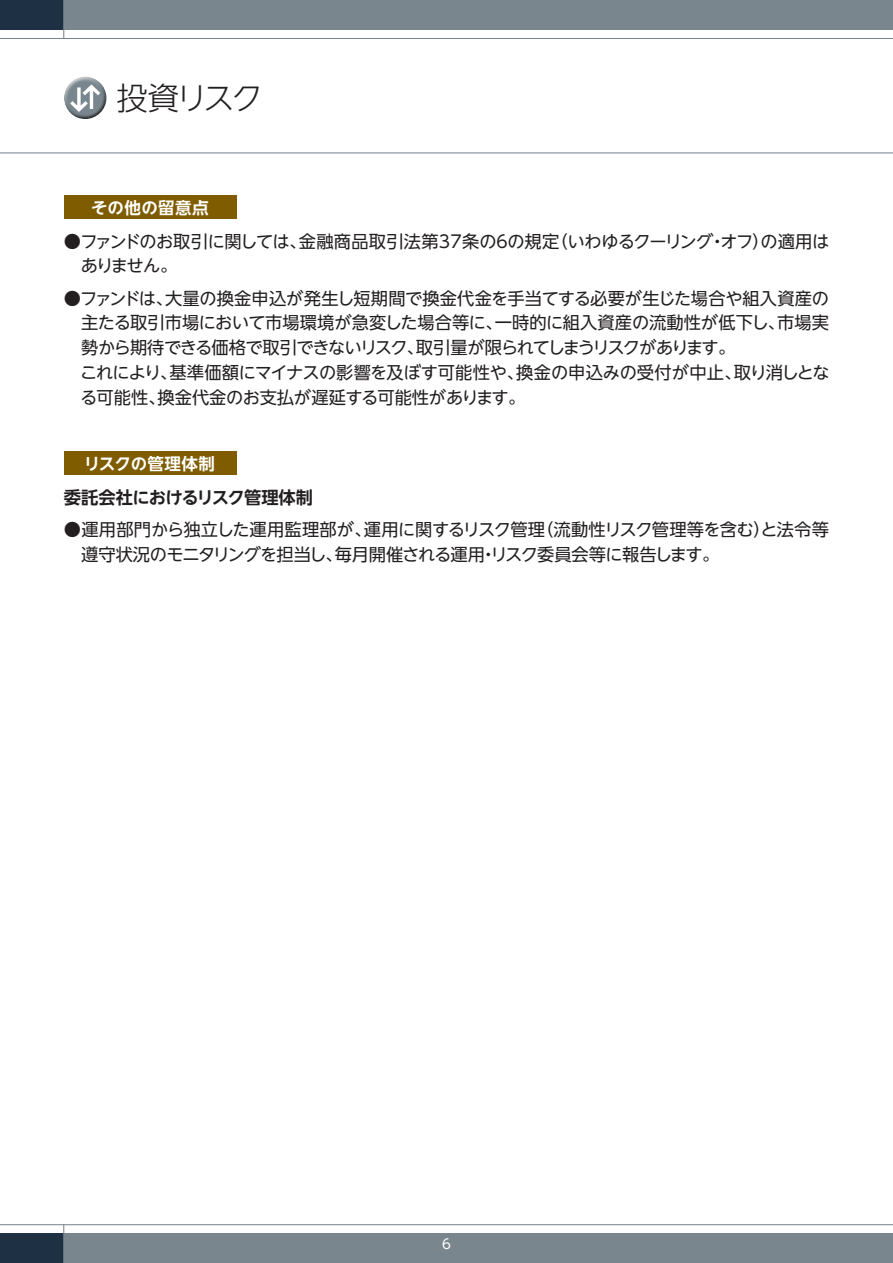
<style>
.page{position:relative;width:893px;height:1263px;background:#fff}
.page>*{position:absolute;margin:0;border:0;box-sizing:border-box;transform-origin:0 0}
.t1{font:300 31.5px "UD Shin Go NT Pro";letter-spacing:-.105em;color:#231f20}
.t2{font:17.25px/24.8px "UD Shin Go NT Pro";letter-spacing:-.02em;color:#231f20}
.t3{font:700 17.25px "UD Shin Go NT Pro De";letter-spacing:-.035em;color:#231f20}
.t4{font:700 16.5px "UD Shin Go NT Pro De";letter-spacing:.02em;color:#fff}
.t5{font:13.5px "UD Shin Go NT Pro";color:#fff}
</style>
<div class="page">
<div style="left:64px;top:0;width:829px;height:30px;background:#7a868d"></div>
<div style="left:64px;top:1233px;width:829px;height:30px;background:#7a868d"></div>
<hr style="left:0;top:38px;width:893px;height:1px;background:#7a868d">
<hr style="left:0;top:152px;width:893px;height:1px;background:#7a868d">
<hr style="left:0;top:1224px;width:893px;height:1px;background:#7a868d">
<div style="left:0;top:0;width:64px;height:30px;background:#1e3144"></div>
<div style="left:0;top:1233px;width:64px;height:30px;background:#1e3144"></div>
<hr style="left:63px;top:0;width:1px;height:39px;background:#7a868d">
<hr style="left:63px;top:1224px;width:1px;height:39px;background:#7a868d">
<div style="left:64px;top:196px;width:172px;height:23px;background:#7f5c00"></div>
<div style="left:64px;top:452px;width:172px;height:23px;background:#7f5c00"></div>
<div style="left:64px;top:76px;width:43px;height:34px;background:#fff;opacity:.75"></div>
<div style="left:64px;top:83px;width:44px;height:38px;background:#231f20;opacity:.75"></div>
<h1 class="t1" style="left:116px;top:72px;width:148px">投資リスク</h1>
<p class="t4" style="left:91px;top:194px;width:119px">その他の留意点</p>
<p class="t2" style="left:81px;top:228px;width:750px;text-indent:-17px">●ファンドのお取引に関しては、金融商品取引法第37条の６の規定（いわゆるクーリング・オフ）の適用はありません。</p>
<p class="t2" style="left:80px;top:285px;width:751px;text-indent:-16px">●ファンドは、大量の換金申込が発生し短期間で換金代金を手当てする必要が生じた場合や組入資産の主たる取引市場において市場環境が急変した場合等に、一時的に組入資産の流動性が低下し、市場実勢から期待できる価格で取引できないリスク、取引量が限られてしまうリスクがあります。<br>これにより、基準価額にマイナスの影響を及ぼす可能性や、換金の申込みの受付が中止、取り消しとなる可能性、換金代金のお支払が遅延する可能性があります。</p>
<p class="t4" style="left:84px;top:450px;width:133px">リスクの管理体制</p>
<p class="t3" style="left:64px;top:483px;width:251px">委託会社におけるリスク管理体制</p>
<p class="t2" style="left:81px;top:516px;width:749px;text-indent:-17px">●運用部門から独立した運用監理部が、運用に関するリスク管理（流動性リスク管理等を含む）と法令等遵守状況のモニタリングを担当し、毎月開催される運用・リスク委員会等に報告します。</p>
<p class="t5" style="left:442px;top:1233px;width:10px">6</p>
</div>
